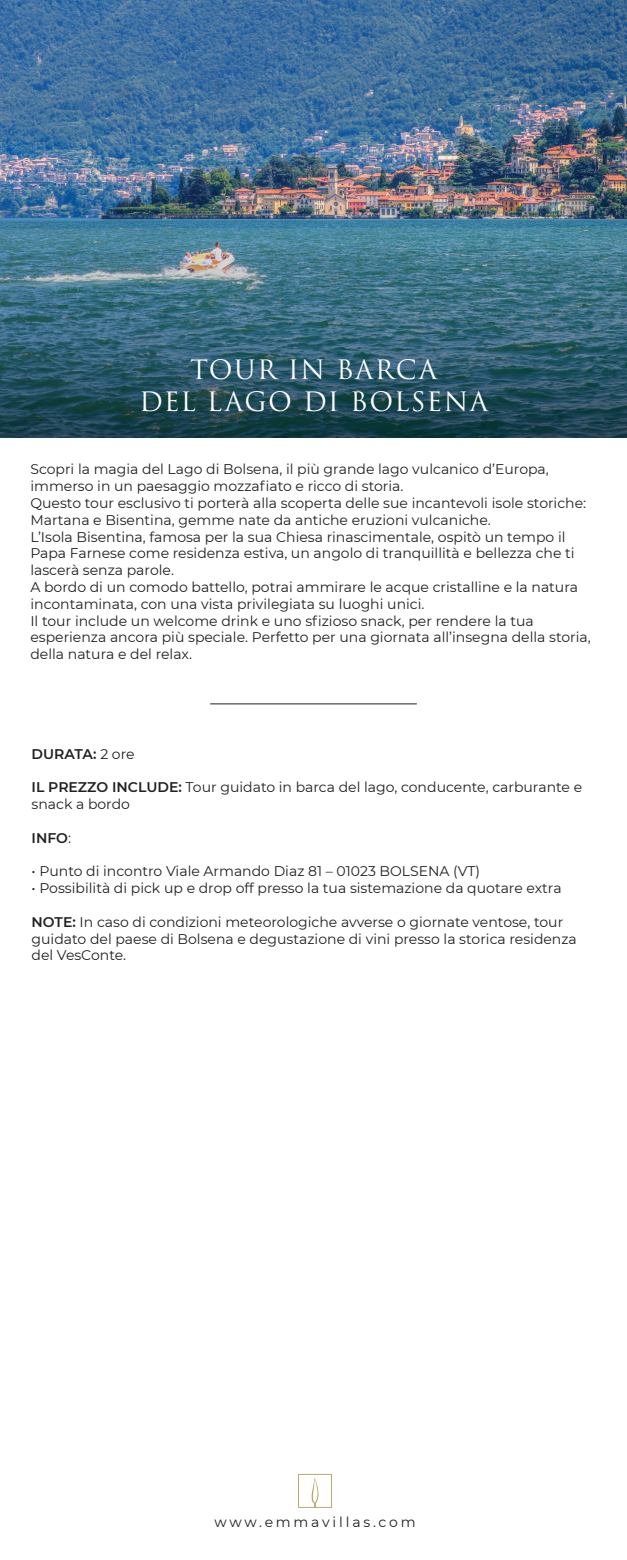
<style>
.page{position:relative;width:627px;height:1560px;background:#fff}
.page>*{position:absolute;margin:0;border:0;box-sizing:border-box;transform-origin:0 0}
.t1{font:26px/31.2px "Trajan Pro 3";letter-spacing:.05em;color:#fff;text-align:center}
.t2{font:14px/16.8px "Montserrat";color:#231f20}
.t3{font:14px "Montserrat";letter-spacing:.2em;color:#231f20}
.t4{font:600 14px "Montserrat";color:#231f20}
.s1{font-weight:400}
.s2{font-weight:600}
</style>
<div class="page">
<svg style="left:298px;top:1473px;width:34px;height:34px"></svg>
<hr style="left:210px;top:703px;width:206px;height:1px;background:#231f20">
<img style="left:0;top:0;width:626px;height:437px">
<h1 class="t1" style="left:139px;top:355px;width:350px">TOUR IN BARCA<br>DEL LAGO DI BOLSENA</h1>
<p class="t2" style="left:30px;top:460px;width:561px">Scopri la magia del Lago di Bolsena, il più grande lago vulcanico d’Europa, immerso in un paesaggio mozzafiato e ricco di storia.<br>Questo tour esclusivo ti porterà alla scoperta delle sue incantevoli isole storiche:<br>Martana e Bisentina, gemme nate da antiche eruzioni vulcaniche.<br>L’Isola Bisentina, famosa per la sua Chiesa rinascimentale, ospitò un tempo il Papa Farnese come residenza estiva, un angolo di tranquillità e bellezza che ti lascerà senza parole.<br>A bordo di un comodo battello, potrai ammirare le acque cristalline e la natura incontaminata, con una vista privilegiata su luoghi unici.<br>Il tour include un welcome drink e uno sfizioso snack, per rendere la tua esperienza ancora più speciale. Perfetto per una giornata all’insegna della storia, della natura e del relax.</p>
<p class="t4" style="left:32px;top:743px;width:104px">DURATA: <span class="s1">2 ore</span></p>
<p class="t2" style="left:32px;top:778px;width:552px"><span class="s2">IL PREZZO INCLUDE:</span> Tour guidato in barca del lago, conducente, carburante e snack a bordo</p>
<p class="t4" style="left:32px;top:827px;width:41px">INFO<span class="s1">:</span></p>
<p class="t2" style="left:32px;top:862px;width:450px">• Punto di incontro Viale Armando Diaz 81 – 01023 BOLSENA (VT)</p>
<p class="t2" style="left:32px;top:879px;width:531px">• Possibilità di pick up e drop off presso la tua sistemazione da quotare extra</p>
<p class="t2" style="left:32px;top:912px;width:546px"><span class="s2">NOTE:</span> In caso di condizioni meteorologiche avverse o giornate ventose, tour guidato del paese di Bolsena e degustazione di vini presso la storica residenza del VesConte.</p>
<p class="t3" style="left:214px;top:1511px;width:203px">www.emmavillas.com</p>
</div>
